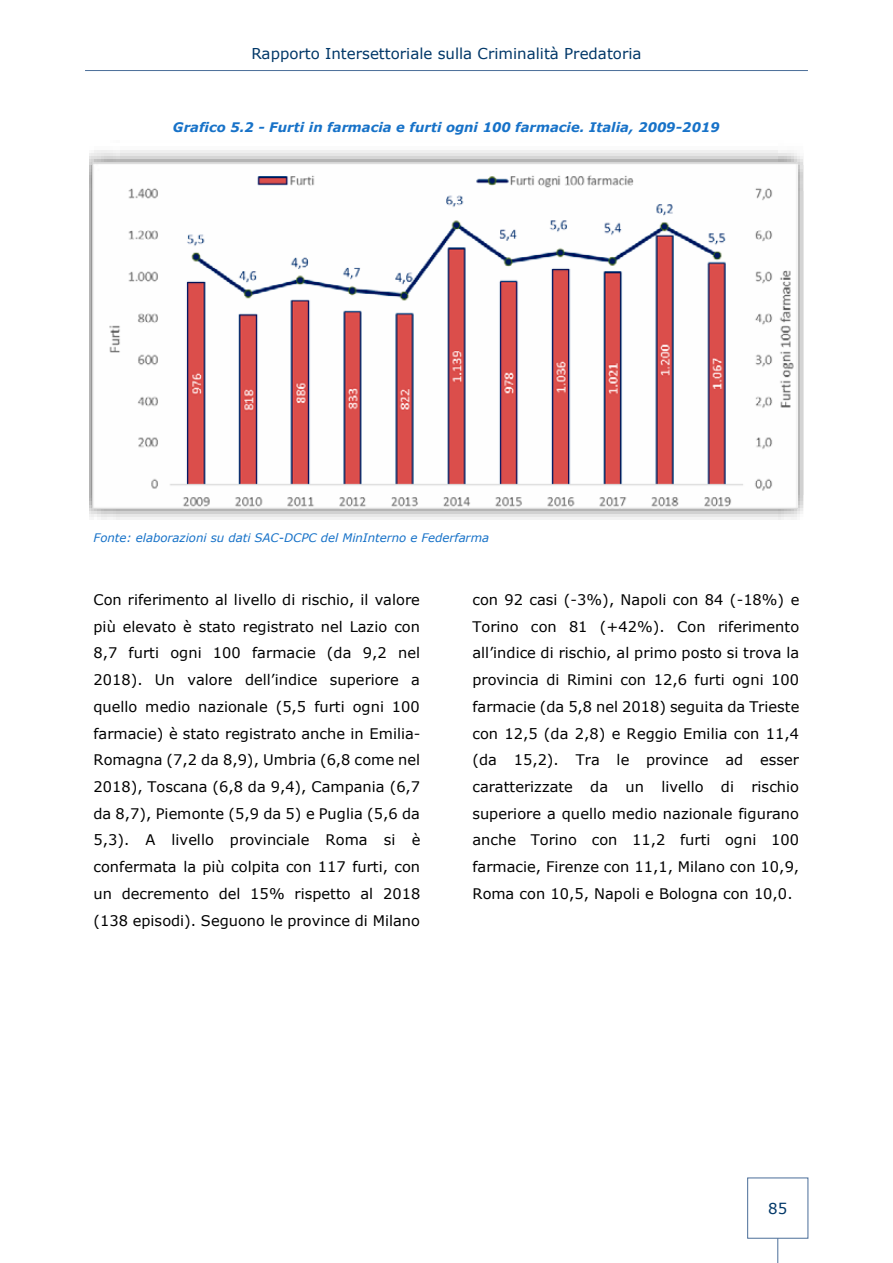
<style>
.page{position:relative;width:893px;height:1263px;background:#fff}
.page>*{position:absolute;margin:0;border:0;box-sizing:border-box;transform-origin:0 0}
.t1{font:15px "Verdana";color:#003768}
.t2{font:14.55px/26.7px "Verdana";color:#000;text-align:justify}
.t3{font:italic 700 13.2px "Verdana";color:#1772c8}
.t4{font:italic 11.7px "Verdana";color:#1772c8}
</style>
<div class="page">
<svg style="left:777px;top:1238px;width:1px;height:25px"></svg>
<hr style="left:85px;top:70px;width:723px;height:1px;background:#4b6e99">
<img style="left:89px;top:150px;width:714px;height:370px">
<img style="left:92px;top:163px;width:706px;height:346px">
<p class="t1" style="left:251px;top:43px;width:391px">Rapporto Intersettoriale sulla Criminalità Predatoria</p>
<p class="t3" style="left:173px;top:118px;width:548px">Grafico 5.2 - Furti in farmacia e furti ogni 100 farmacie. Italia, 2009-2019</p>
<p class="t4" style="left:94px;top:529px;width:397px">Fonte: elaborazioni su dati SAC-DCPC del MinInterno e Federfarma</p>
<p class="t2" style="left:94px;top:586px;width:329px">Con riferimento al livello di rischio, il valore più elevato è stato registrato nel Lazio con 8,7 furti ogni 100 farmacie (da 9,2 nel 2018). Un valore dell’indice superiore a quello medio nazionale (5,5 furti ogni 100 farmacie) è stato registrato anche in Emilia-Romagna (7,2 da 8,9), Umbria (6,8 come nel 2018), Toscana (6,8 da 9,4), Campania (6,7 da 8,7), Piemonte (5,9 da 5) e Puglia (5,6 da 5,3). A livello provinciale Roma si è confermata la più colpita con 117 furti, con un decremento del 15% rispetto al 2018 (138 episodi). Seguono le province di Milano</p>
<p class="t2" style="left:472px;top:586px;width:328px">con 92 casi (-3%), Napoli con 84 (-18%) e Torino con 81 (+42%). Con riferimento all’indice di rischio, al primo posto si trova la provincia di Rimini con 12,6 furti ogni 100 farmacie (da 5,8 nel 2018) seguita da Trieste con 12,5 (da 2,8) e Reggio Emilia con 11,4 (da 15,2). Tra le province ad esser caratterizzate da un livello di rischio superiore a quello medio nazionale figurano anche Torino con 11,2 furti ogni 100 farmacie, Firenze con 11,1, Milano con 10,9, Roma con 10,5, Napoli e Bologna con 10,0.</p>
<p class="t1" style="left:768px;top:1198px;width:21px">85</p>
</div>
